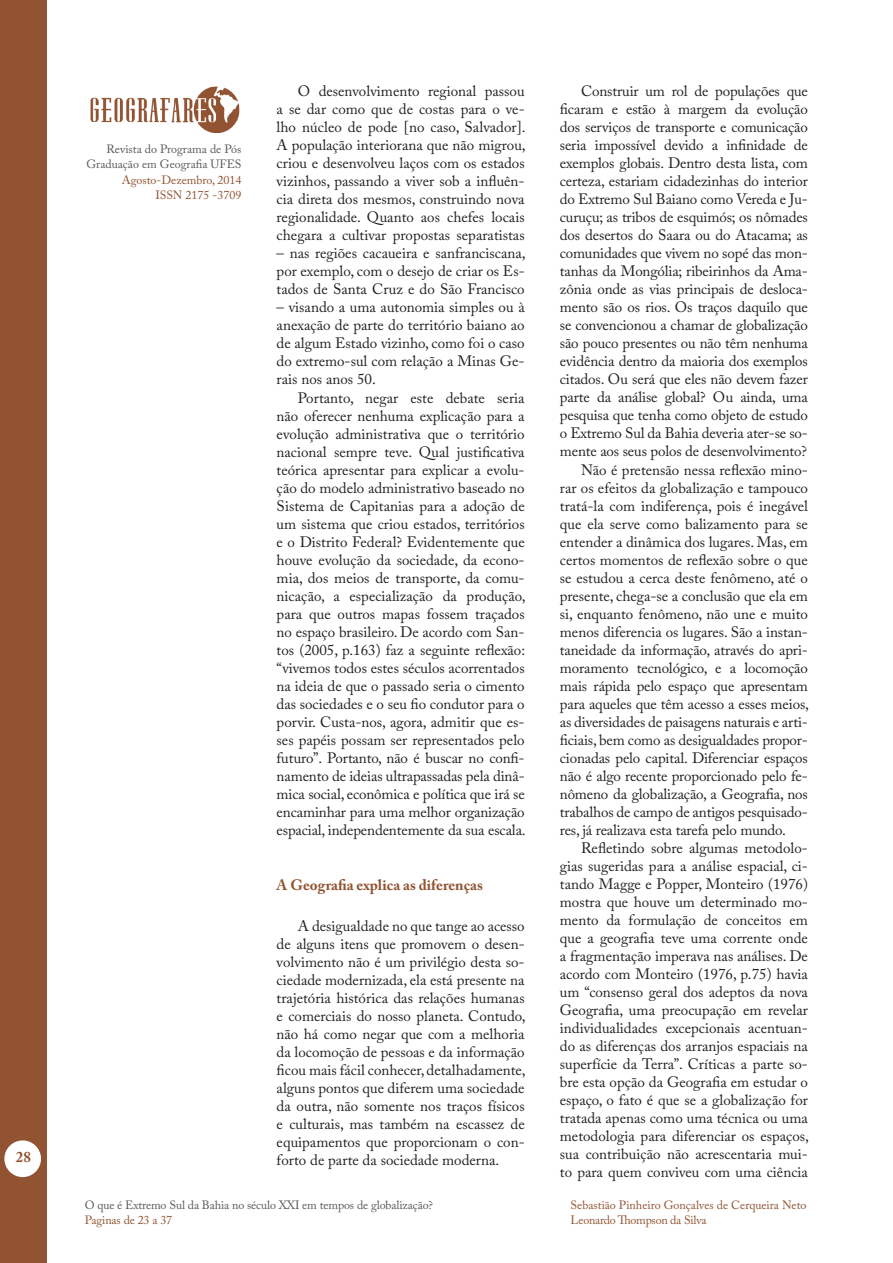
<style>
.page{position:relative;width:893px;height:1263px;background:#fff}
.page>*{position:absolute;margin:0;border:0;box-sizing:border-box;transform-origin:0 0}
.t1{font:15px/18px "Adobe Caslon Pro";letter-spacing:-.005em;color:#231f20;text-align:justify}
.t2{font:700 15px "Adobe Caslon Pro";color:#915331}
.t3{font:12px/14.9px "Adobe Caslon Pro";color:#915331;text-align:right}
.t4{font:12px/14.4px "Adobe Caslon Pro";letter-spacing:-.01em;color:#57585a;text-align:right}
</style>
<div class="page">
<div style="left:0;top:0;width:47px;height:1263px;background:#915331"></div>
<div style="left:4px;top:1140px;width:37px;height:37px;background:#fff;border-radius:50%"></div>
<img style="left:90px;top:86px;width:150px;height:47px">
<p class="t2" style="left:16px;top:1147px;width:16px">28</p>
<p class="t4" style="left:86px;top:142px;width:157px">Revista do Programa de Pós<br>Graduação em Geografia UFES</p>
<p class="t3" style="left:122px;top:173px;width:121px">Agosto-Dezembro, 2014<br>ISSN 2175 -3709</p>
<p class="t1" style="left:277px;top:82px;width:251px;text-indent:21px">O desenvolvimento regional passou a se dar como que de costas para o ve&shy;lho núcleo de pode [no caso, Salvador].<br>A população interiorana que não migrou, criou e desenvolveu laços com os estados vizinhos, passando a viver sob a influên&shy;cia direta dos mesmos, construindo nova regionalidade. Quanto aos chefes locais chegara a cultivar propostas separatistas</p>
<p class="t1" style="left:277px;top:244px;width:251px">– nas regiões cacaueira e sanfranciscana, por exemplo, com o desejo de criar os Es&shy;tados de Santa Cruz e do São Francisco</p>
<p class="t1" style="left:277px;top:298px;width:250px">– visando a uma autonomia simples ou à anexação de parte do território baiano ao de algum Estado vizinho, como foi o caso do extremo-sul com relação a Minas Ge&shy;rais nos anos 50.</p>
<p class="t1" style="left:277px;top:388px;width:251px;text-indent:21px">Portanto, negar este debate seria não oferecer nenhuma explicação para a evolução administrativa que o território nacional sempre teve. Qual justificativa teórica apresentar para explicar a evolu&shy;ção do modelo administrativo baseado no Sistema de Capitanias para a adoção de um sistema que criou estados, territórios e o Distrito Federal? Evidentemente que houve evolução da sociedade, da econo&shy;mia, dos meios de transporte, da comu&shy;nicação, a especialização da produção, para que outros mapas fossem traçados no espaço brasileiro. De acordo com San&shy;tos (2005, p.163) faz a seguinte reflexão: “vivemos todos estes séculos acorrentados na ideia de que o passado seria o cimento das sociedades e o seu fio condutor para o porvir. Custa-nos, agora, admitir que es&shy;ses papéis possam ser representados pelo futuro”. Portanto, não é buscar no confi&shy;namento de ideias ultrapassadas pela dinâ&shy;mica social, econômica e política que irá se encaminhar para uma melhor organização espacial, independentemente da sua escala.</p>
<p class="t2" style="left:277px;top:876px;width:208px">A Geografia explica as diferenças</p>
<p class="t1" style="left:277px;top:916px;width:251px;text-indent:21px">A desigualdade no que tange ao acesso de alguns itens que promovem o desen&shy;volvimento não é um privilégio desta so&shy;ciedade modernizada, ela está presente na trajetória histórica das relações humanas e comerciais do nosso planeta. Contudo, não há como negar que com a melhoria da locomoção de pessoas e da informação ficou mais fácil conhecer, detalhadamente, alguns pontos que diferem uma sociedade da outra, não somente nos traços físicos e culturais, mas também na escassez de equipamentos que proporcionam o con&shy;forto de parte da sociedade moderna.</p>
<p class="t4" style="left:85px;top:1197px;width:350px">O que é Extremo Sul da Bahia no século XXI em tempos de globalização?</p>
<p class="t3" style="left:85px;top:1212px;width:89px">Paginas de 23 a 37</p>
<p class="t1" style="left:581px;top:82px;width:228px">Construir um rol de populações que</p>
<p class="t1" style="left:560px;top:100px;width:250px">ficaram e estão à margem da evolução</p>
<p class="t1" style="left:560px;top:118px;width:250px">dos serviços de transporte e comunicação</p>
<p class="t1" style="left:560px;top:136px;width:250px">seria impossível devido a infinidade de</p>
<p class="t1" style="left:560px;top:154px;width:250px">exemplos globais. Dentro desta lista, com</p>
<p class="t1" style="left:560px;top:172px;width:250px">certeza, estariam cidadezinhas do interior</p>
<p class="t1" style="left:560px;top:190px;width:249px">do Extremo Sul Baiano como Vereda e Ju-</p>
<p class="t1" style="left:560px;top:208px;width:250px">curuçu; as tribos de esquimós; os nômades</p>
<p class="t1" style="left:560px;top:226px;width:250px">dos desertos do Saara ou do Atacama; as</p>
<p class="t1" style="left:560px;top:244px;width:250px">comunidades que vivem no sopé das mon-</p>
<p class="t1" style="left:560px;top:262px;width:250px">tanhas da Mongólia; ribeirinhos da Ama-</p>
<p class="t1" style="left:560px;top:280px;width:250px">zônia onde as vias principais de desloca-</p>
<p class="t1" style="left:560px;top:298px;width:250px">mento são os rios. Os traços daquilo que</p>
<p class="t1" style="left:560px;top:316px;width:250px">se convencionou a chamar de globalização</p>
<p class="t1" style="left:560px;top:334px;width:250px">são pouco presentes ou não têm nenhuma</p>
<p class="t1" style="left:560px;top:352px;width:249px">evidência dentro da maioria dos exemplos</p>
<p class="t1" style="left:560px;top:370px;width:250px">citados. Ou será que eles não devem fazer</p>
<p class="t1" style="left:560px;top:388px;width:250px">parte da análise global? Ou ainda, uma</p>
<p class="t1" style="left:560px;top:406px;width:249px">pesquisa que tenha como objeto de estudo</p>
<p class="t1" style="left:560px;top:424px;width:250px">o Extremo Sul da Bahia deveria ater-se so-</p>
<p class="t1" style="left:560px;top:442px;width:249px">mente aos seus polos de desenvolvimento?</p>
<p class="t1" style="left:581px;top:460px;width:228px">Não é pretensão nessa reflexão mino-</p>
<p class="t1" style="left:560px;top:478px;width:250px">rar os efeitos da globalização e tampouco</p>
<p class="t1" style="left:560px;top:496px;width:250px">tratá-la com indiferença, pois é inegável</p>
<p class="t1" style="left:560px;top:514px;width:250px">que ela serve como balizamento para se</p>
<p class="t1" style="left:560px;top:532px;width:250px">entender a dinâmica dos lugares. Mas, em</p>
<p class="t1" style="left:560px;top:550px;width:250px">certos momentos de reflexão sobre o que</p>
<p class="t1" style="left:560px;top:568px;width:249px">se estudou a cerca deste fenômeno, até o</p>
<p class="t1" style="left:560px;top:586px;width:250px">presente, chega-se a conclusão que ela em</p>
<p class="t1" style="left:560px;top:604px;width:250px">si, enquanto fenômeno, não une e muito</p>
<p class="t1" style="left:560px;top:622px;width:250px">menos diferencia os lugares. São a instan-</p>
<p class="t1" style="left:560px;top:640px;width:250px">taneidade da informação, através do apri-</p>
<p class="t1" style="left:560px;top:658px;width:250px">moramento tecnológico, e a locomoção</p>
<p class="t1" style="left:560px;top:676px;width:250px">mais rápida pelo espaço que apresentam</p>
<p class="t1" style="left:560px;top:694px;width:251px">para aqueles que têm acesso a esses meios,</p>
<p class="t1" style="left:560px;top:712px;width:249px">as diversidades de paisagens naturais e arti-</p>
<p class="t1" style="left:560px;top:730px;width:250px">ficiais, bem como as desigualdades propor-</p>
<p class="t1" style="left:560px;top:748px;width:250px">cionadas pelo capital. Diferenciar espaços</p>
<p class="t1" style="left:560px;top:766px;width:249px">não é algo recente proporcionado pelo fe-</p>
<p class="t1" style="left:560px;top:784px;width:250px">nômeno da globalização, a Geografia, nos</p>
<p class="t1" style="left:560px;top:802px;width:250px">trabalhos de campo de antigos pesquisado-</p>
<p class="t1" style="left:560px;top:820px;width:228px">res, já realizava esta tarefa pelo mundo.</p>
<p class="t1" style="left:581px;top:839px;width:228px">Refletindo sobre algumas metodolo-</p>
<p class="t1" style="left:560px;top:857px;width:250px">gias sugeridas para a análise espacial, ci-</p>
<p class="t1" style="left:560px;top:875px;width:250px">tando Magge e Popper, Monteiro (1976)</p>
<p class="t1" style="left:560px;top:893px;width:250px">mostra que houve um determinado mo-</p>
<p class="t1" style="left:560px;top:911px;width:250px">mento da formulação de conceitos em</p>
<p class="t1" style="left:560px;top:929px;width:250px">que a geografia teve uma corrente onde</p>
<p class="t1" style="left:560px;top:947px;width:250px">a fragmentação imperava nas análises. De</p>
<p class="t1" style="left:560px;top:965px;width:250px">acordo com Monteiro (1976, p.75) havia</p>
<p class="t1" style="left:560px;top:983px;width:250px">um “consenso geral dos adeptos da nova</p>
<p class="t1" style="left:560px;top:1001px;width:250px">Geografia, uma preocupação em revelar</p>
<p class="t1" style="left:560px;top:1019px;width:250px">individualidades excepcionais acentuan-</p>
<p class="t1" style="left:560px;top:1037px;width:250px">do as diferenças dos arranjos espaciais na</p>
<p class="t1" style="left:560px;top:1055px;width:250px">superfície da Terra”. Críticas a parte so-</p>
<p class="t1" style="left:560px;top:1073px;width:250px">bre esta opção da Geografia em estudar o</p>
<p class="t1" style="left:560px;top:1091px;width:250px">espaço, o fato é que se a globalização for</p>
<p class="t1" style="left:560px;top:1109px;width:250px">tratada apenas como uma técnica ou uma</p>
<p class="t1" style="left:560px;top:1127px;width:251px">metodologia para diferenciar os espaços,</p>
<p class="t1" style="left:560px;top:1145px;width:250px">sua contribuição não acrescentaria mui-</p>
<p class="t1" style="left:560px;top:1163px;width:249px">to para quem conviveu com uma ciência</p>
<p class="t3" style="left:570px;top:1197px;width:237px;text-align:left">Sebastião Pinheiro Gonçalves de Cerqueira Neto<br>Leonardo Thompson da Silva</p>
</div>
